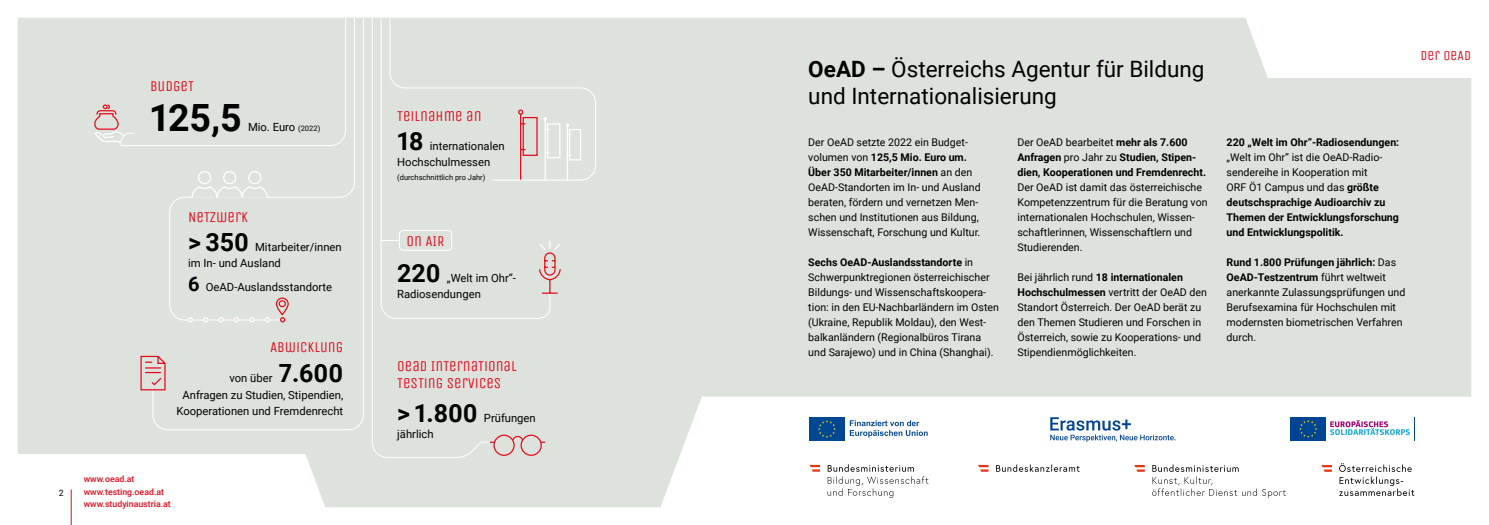
<style>
.page{position:relative;width:1489px;height:525px;background:#fff}
.page>*{position:absolute;margin:0;border:0;box-sizing:border-box;transform-origin:0 0}
.t1{font:700 37.5px "Roboto";color:#000}
.t2{font:700 25px "Roboto";color:#000}
.t3{font:22.5px/27.5px "Roboto";color:#000}
.t4{font:15px/16.2px "Unica One";color:#e30c1c}
.t5{font:13.75px "Unica One";letter-spacing:.01em;color:#e30c1c}
.t6{font:11.25px/16.2px "Roboto";color:#000}
.t7{font:10.62px/15px "Roboto";color:#000}
.t8{font:700 10.62px/15px "Roboto";color:#000}
.t9{font:500 8.75px/12.5px "Roboto";color:#e30c1c}
.t10{font:8.75px "Roboto";color:#000}
.t11{font:7.5px "Roboto";color:#000}
.s1{font-size:7.5px}
.s2{font-weight:700;font-size:20px}
.s3{font-weight:700}
.s4{font-weight:400}
</style>
<div class="page">
<div style="left:18px;top:18px;width:1452px;height:489px;background:#dee2dd"></div>
<div style="left:152px;top:18px;width:212px;height:412px;background:#dee2dd"></div>
<div style="left:169px;top:18px;width:186px;height:303px;background:#dee2dd"></div>
<div style="left:371px;top:18px;width:120px;height:440px;background:#dee2dd"></div>
<div style="left:380px;top:18px;width:171px;height:301px;background:#dee2dd"></div>
<div style="left:389px;top:18px;width:207px;height:163px;background:#dee2dd"></div>
<div style="left:399px;top:230px;width:53px;height:20px;border:1px solid #fff;border-radius:4px"></div>
<svg style="left:381px;top:240px;width:18px;height:1px"></svg>
<svg style="left:538px;top:241px;width:24px;height:53px"></svg>
<div style="left:94px;top:18px;width:252px;height:128px;background:#dee2dd"></div>
<div style="left:198px;top:171px;width:12px;height:12px;background:#dee2dd;border-radius:50%"></div>
<div style="left:198px;top:171px;width:13px;height:13px;border:1px solid #fff;border-radius:50%"></div>
<div style="left:224px;top:171px;width:12px;height:12px;background:#dee2dd;border-radius:50%"></div>
<div style="left:223px;top:171px;width:13px;height:13px;border:1px solid #fff;border-radius:50%"></div>
<svg style="left:191px;top:185px;width:77px;height:14px"></svg>
<div style="left:249px;top:171px;width:12px;height:12px;background:#dee2dd;border-radius:50%"></div>
<div style="left:248px;top:171px;width:13px;height:13px;border:1px solid #fff;border-radius:50%"></div>
<svg style="left:249px;top:317px;width:5px;height:5px"></svg>
<svg style="left:188px;top:317px;width:5px;height:5px"></svg>
<svg style="left:203px;top:317px;width:5px;height:5px"></svg>
<svg style="left:218px;top:317px;width:6px;height:5px"></svg>
<svg style="left:234px;top:317px;width:5px;height:5px"></svg>
<svg style="left:264px;top:297px;width:25px;height:25px"></svg>
<div style="left:493px;top:434px;width:21px;height:21px;border:1px solid #e30c1c;border-radius:50%"></div>
<div style="left:520px;top:434px;width:22px;height:21px;border:1px solid #e30c1c;border-radius:50%"></div>
<svg style="left:511px;top:435px;width:13px;height:6px"></svg>
<svg style="left:140px;top:355px;width:27px;height:36px"></svg>
<svg style="left:627px;top:396px;width:844px;height:111px"></svg>
<svg style="left:808px;top:416px;width:37px;height:25px"></svg>
<div style="left:809px;top:417px;width:35px;height:23px;background:#004793"></div>
<svg style="left:818px;top:420px;width:17px;height:17px"></svg>
<svg style="left:849px;top:420px;width:78px;height:17px"></svg>
<svg style="left:996px;top:464px;width:83px;height:7px"></svg>
<svg style="left:978px;top:464px;width:10px;height:7px"></svg>
<svg style="left:1151px;top:464px;width:134px;height:33px"></svg>
<svg style="left:1134px;top:464px;width:10px;height:7px"></svg>
<svg style="left:827px;top:464px;width:101px;height:33px"></svg>
<svg style="left:809px;top:464px;width:11px;height:7px"></svg>
<svg style="left:1050px;top:417px;width:125px;height:24px"></svg>
<svg style="left:1329px;top:417px;width:85px;height:23px"></svg>
<div style="left:1290px;top:417px;width:35px;height:23px;background:#004494"></div>
<svg style="left:1299px;top:420px;width:18px;height:17px"></svg>
<svg style="left:1338px;top:463px;width:76px;height:32px"></svg>
<svg style="left:1321px;top:464px;width:10px;height:7px"></svg>
<hr style="left:71px;top:489px;width:1px;height:35px;background:#e30c1c">
<h3 class="t4" style="left:150px;top:78px;width:45px">BUDGET</h3>
<h1 class="t1" style="left:150px;top:91px;width:93px">125,5</h1>
<p class="t6" style="left:248px;top:119px;width:74px">Mio. Euro <span class="s1">(2022)</span></p>
<h3 class="t4" style="left:188px;top:209px;width:61px">NETZWERK</h3>
<h2 class="t2" style="left:188px;top:224px;width:62px">&gt; 350</h2>
<p class="t6" style="left:188px;top:238px;width:155px;text-indent:67px">Mitarbeiter/innen im In- und Ausland</p>
<p class="t6" style="left:188px;top:278px;width:145px"><span class="s2">6</span> OeAD-Auslandsstandorte</p>
<h3 class="t4" style="left:270px;top:338px;width:75px">ABWICKLUNG</h3>
<p class="t6" style="left:229px;top:369px;width:45px">von über</p>
<h2 class="t2" style="left:279px;top:355px;width:66px">7.600</h2>
<p class="t6" style="left:176px;top:386px;width:168px;text-align:center">Anfragen zu Studien, Stipendien,<br>Kooperationen und Fremdenrecht</p>
<p class="t10" style="left:59px;top:486px;width:6px">2</p>
<p class="t9" style="left:84px;top:472px;width:89px">www.oead.at www.testing.oead.at www.studyinaustria.at</p>
<h3 class="t4" style="left:397px;top:108px;width:86px">TEILNAHME AN</h3>
<h2 class="t2" style="left:397px;top:124px;width:28px">18</h2>
<p class="t6" style="left:397px;top:137px;width:109px;text-indent:33px">internationalen<br>Hochschulmessen</p>
<p class="t11" style="left:397px;top:172px;width:90px">(durchschnittlich pro Jahr)</p>
<h3 class="t4" style="left:406px;top:232px;width:40px">ON AIR</h3>
<h2 class="t2" style="left:397px;top:255px;width:45px">220</h2>
<p class="t6" style="left:397px;top:269px;width:120px;text-indent:50px">„Welt im Ohr“-<br>Radiosendungen</p>
<h3 class="t4" style="left:397px;top:358px;width:121px">OEAD INTERNATIONAL<br>TESTING SERVICES</h3>
<h2 class="t2" style="left:397px;top:395px;width:82px">&gt; 1.800</h2>
<p class="t6" style="left:484px;top:409px;width:53px">Prüfungen</p>
<p class="t6" style="left:397px;top:425px;width:38px">jährlich</p>
<h3 class="t3" style="left:808px;top:54px;width:398px"><span class="s3">OeAD –</span> Österreichs Agentur für Bildung und Internationalisierung</h3>
<p class="t7" style="left:808px;top:134px;width:174px">Der OeAD setzte 2022 ein Budget&shy;volumen von <span class="s3">125,5 Mio. Euro um.<br>Über 350 Mitarbeiter/innen</span> an den OeAD-Standorten im In- und Ausland beraten, fördern und vernetzen Men&shy;schen und Institutionen aus Bildung, Wissenschaft, Forschung und Kultur.</p>
<p class="t7" style="left:808px;top:254px;width:192px"><span class="s3">Sechs OeAD-Auslandsstandorte</span> in Schwerpunktregionen österreichischer Bildungs- und Wissenschaftskoopera&shy;tion: in den EU-Nachbarländern im Osten (Ukraine, Republik Moldau), den West&shy;balkanländern (Regionalbüros Tirana und Sarajewo) und in China (Shanghai).</p>
<p class="t8" style="left:1017px;top:134px;width:190px"><span class="s4">Der OeAD bearbeitet</span> mehr als 7.600<br>Anfragen <span class="s4">pro Jahr zu</span> Studien, Stipen&shy;dien, Kooperationen und Fremdenrecht.</p>
<p class="t7" style="left:1017px;top:179px;width:192px">Der OeAD ist damit das österreichische Kompetenzzentrum für die Beratung von internationalen Hochschulen, Wissen&shy;schaftlerinnen, Wissenschaftlern und Studierenden.</p>
<p class="t7" style="left:1017px;top:269px;width:191px">Bei jährlich rund <span class="s3">18 internationalen Hochschulmessen</span> vertritt der OeAD den Standort Österreich. Der OeAD berät zu den Themen Studieren und Forschen in Österreich, sowie zu Kooperations- und Stipendienmöglichkeiten.</p>
<p class="t5" style="left:1420px;top:47px;width:52px">DER OEAD</p>
<p class="t8" style="left:1226px;top:134px;width:174px">220 „Welt im Ohr“-Radiosendungen:</p>
<p class="t8" style="left:1226px;top:149px;width:174px"><span class="s4">„Welt im Ohr“ ist die OeAD-Radio&shy;sendereihe in Kooperation mit<br>ORF Ö1 Campus und das</span> größte deutschsprachige Audioarchiv zu<br>Themen der Entwicklungsforschung und Entwicklungspolitik.</p>
<p class="t7" style="left:1226px;top:254px;width:180px"><span class="s3">Rund 1.800 Prüfungen jährlich:</span> Das<br><span class="s3">OeAD-Testzentrum</span> führt weltweit anerkannte Zulassungsprüfungen und<br>Berufsexamina für Hochschulen mit modernsten biometrischen Verfahren durch.</p>
</div>
